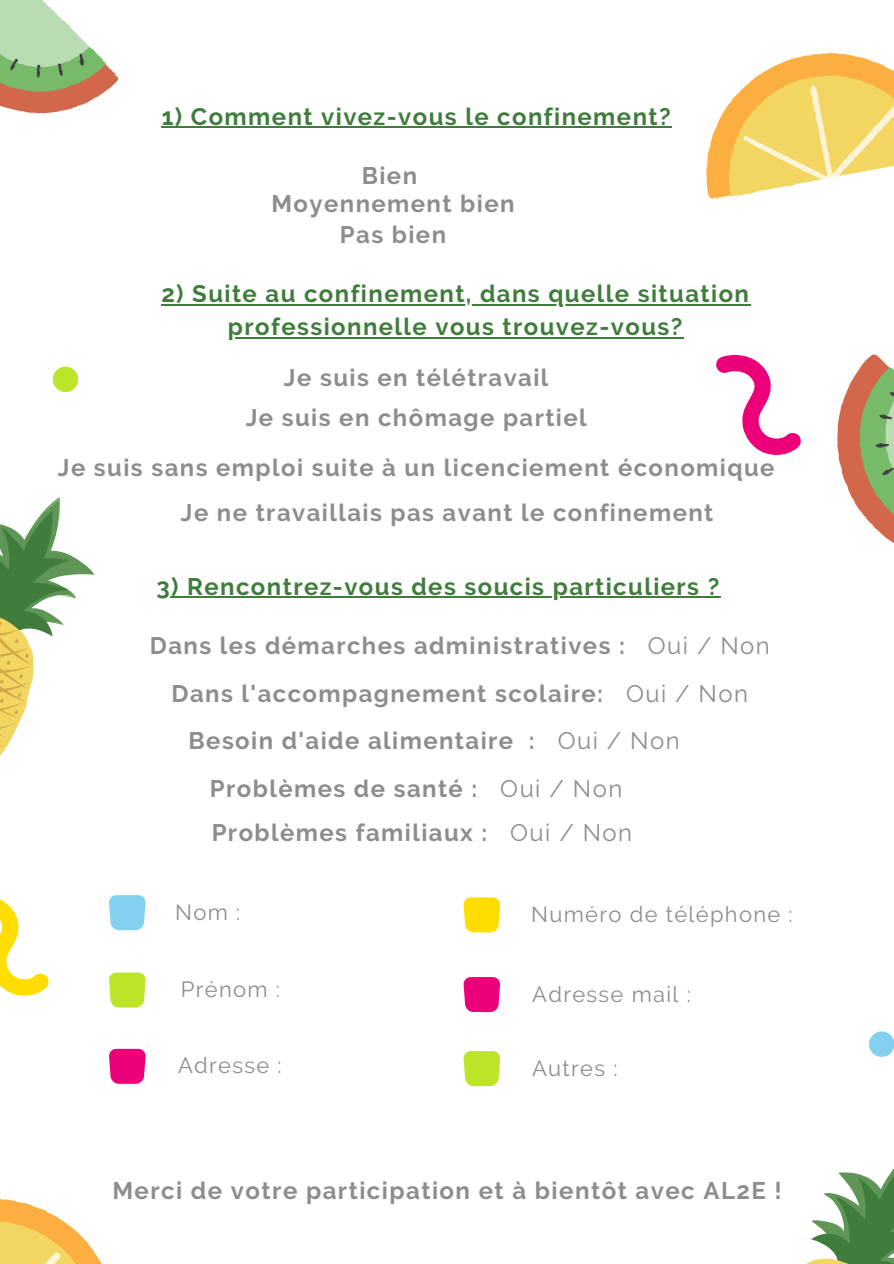
<style>
.page{position:relative;width:894px;height:1264px;background:#fff}
.page>*{position:absolute;margin:0;border:0;box-sizing:border-box;transform-origin:0 0}
.t1{font:700 24px "Raleway";letter-spacing:.06em;color:#8d8d8f}
.t2{font:700 23.85px/28px "Raleway";letter-spacing:.06em;color:#8d8d8f;text-align:center}
.t3{font:700 23.85px/33.2px "Raleway";letter-spacing:.06em;color:#407d3c;text-align:center}
.t4{font:21.9px "Raleway";letter-spacing:.06em;color:#8d8d8f}
.s1{font-weight:400}
</style>
<div class="page">
<svg style="left:0;top:0;width:119px;height:114px"></svg>
<svg style="left:706px;top:53px;width:187px;height:146px"></svg>
<svg style="left:0;top:497px;width:95px;height:259px"></svg>
<svg style="left:869px;top:1031px;width:24px;height:25px"></svg>
<svg style="left:0;top:1199px;width:101px;height:64px"></svg>
<svg style="left:808px;top:1169px;width:85px;height:94px"></svg>
<svg style="left:53px;top:366px;width:25px;height:26px"></svg>
<svg style="left:716px;top:354px;width:177px;height:189px"></svg>
<svg style="left:0;top:899px;width:49px;height:97px"></svg>
<hr style="left:162px;top:126px;width:510px;height:2px;background:#407d3c">
<hr style="left:161px;top:304px;width:589px;height:1px;background:#407d3c">
<hr style="left:228px;top:337px;width:455px;height:1px;background:#407d3c">
<hr style="left:156px;top:596px;width:564px;height:2px;background:#407d3c">
<svg style="left:109px;top:895px;width:37px;height:35px"></svg>
<svg style="left:109px;top:972px;width:37px;height:35px"></svg>
<svg style="left:109px;top:1048px;width:37px;height:35px"></svg>
<svg style="left:463px;top:897px;width:37px;height:35px"></svg>
<svg style="left:463px;top:977px;width:37px;height:35px"></svg>
<svg style="left:463px;top:1051px;width:37px;height:35px"></svg>
<p class="t3" style="left:162px;top:100px;width:510px">1) Comment vivez-vous le confinement?</p>
<p class="t2" style="left:271px;top:161px;width:244px">Bien<br>Moyennement bien</p>
<p class="t2" style="left:340px;top:220px;width:108px">Pas bien</p>
<p class="t3" style="left:161px;top:277px;width:589px">2) Suite au confinement, dans quelle situation professionnelle vous trouvez-vous?</p>
<p class="t2" style="left:246px;top:357px;width:342px;line-height:40px">Je suis en télétravail<br>Je suis en chômage partiel</p>
<p class="t2" style="left:181px;top:445px;width:595px;line-height:45px;text-align:left;text-indent:-123px">Je suis sans emploi suite à un licenciement économique<br>Je ne travaillais pas avant le confinement</p>
<p class="t3" style="left:156px;top:569px;width:564px">3) Rencontrez-vous des soucis particuliers ?</p>
<p class="t2" style="left:150px;top:622px;width:621px;line-height:47.5px">Dans les démarches administratives : <span class="s1">Oui / Non<br></span>Dans l'accompagnement scolaire: <span class="s1">Oui / Non</span></p>
<p class="t2" style="left:188px;top:726px;width:492px">Besoin d'aide alimentaire : <span class="s1">Oui / Non</span></p>
<p class="t2" style="left:210px;top:767px;width:423px;line-height:43px;text-align:left">Problèmes de santé : <span class="s1">Oui / Non<br></span>Problèmes familiaux : <span class="s1">Oui / Non</span></p>
<p class="t4" style="left:175px;top:899px;width:67px">Nom :</p>
<p class="t4" style="left:531px;top:901px;width:263px">Numéro de téléphone :</p>
<p class="t4" style="left:181px;top:976px;width:101px">Prénom :</p>
<p class="t4" style="left:532px;top:981px;width:160px">Adresse mail :</p>
<p class="t4" style="left:178px;top:1052px;width:105px">Adresse :</p>
<p class="t4" style="left:532px;top:1054px;width:87px">Autres :</p>
<p class="t1" style="left:112px;top:1176px;width:671px">Merci de votre participation et à bientôt avec AL2E !</p>
</div>
